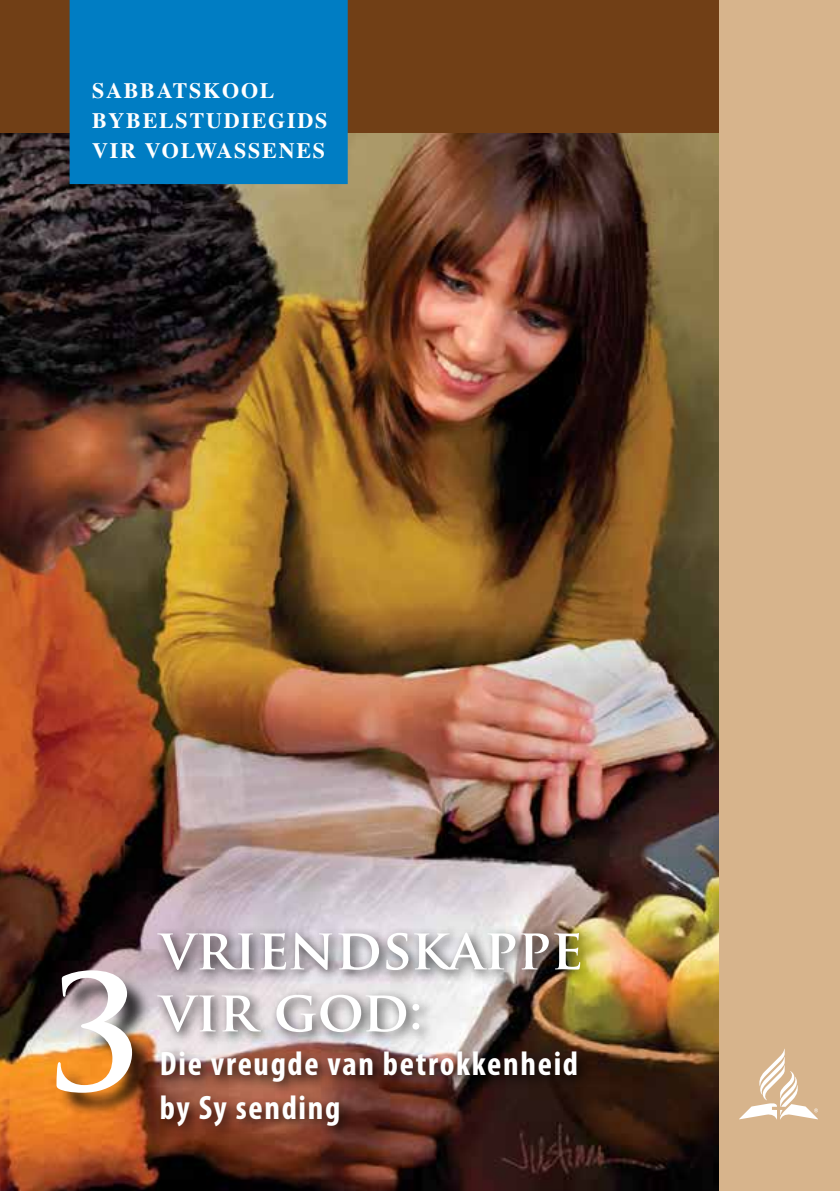
<style>
.page{position:relative;width:840px;height:1191px;background:#fff}
.page>*{position:absolute;margin:0;border:0;box-sizing:border-box;transform-origin:0 0}
.t1{font:700 156px "Trajan Pro";color:#fff}
.t2{font:700 56px/62px "Trajan Pro";color:#fff}
.t3{font:700 condensed 34px/44px "Myriad Pro";letter-spacing:.05em;color:#fff}
.t4{font:700 22px/30px "Times";letter-spacing:.08em;color:#fff}
</style>
<div class="page">
<div style="left:0;top:0;width:839px;height:1191px;background:#713f16"></div>
<img style="left:0;top:133px;width:718px;height:1058px">
<div style="left:59px;top:974px;width:97px;height:143px;background:#000;opacity:.75"></div>
<div style="left:153px;top:925px;width:441px;height:215px;background:#000;opacity:.75"></div>
<div style="left:718px;top:0;width:121px;height:1191px;background:#d7b48c"></div>
<svg style="left:739px;top:1048px;width:78px;height:71px"></svg>
<div style="left:70px;top:0;width:277px;height:184px;background:#007dc3"></div>
<p class="t4" style="left:92px;top:73px;width:236px">SABBATSKOOL<br>BYBELSTUDIEGIDS<br>VIR VOLWASSENES</p>
<h1 class="t1" style="left:47px;top:936px;width:95px">3</h1>
<h2 class="t2" style="left:160px;top:918px;width:424px">VRIENDSKAPPE<br>VIR GOD:</h2>
<h3 class="t3" style="left:160px;top:1041px;width:419px">Die vreugde van betrokkenheid by Sy sending</h3>
</div>
